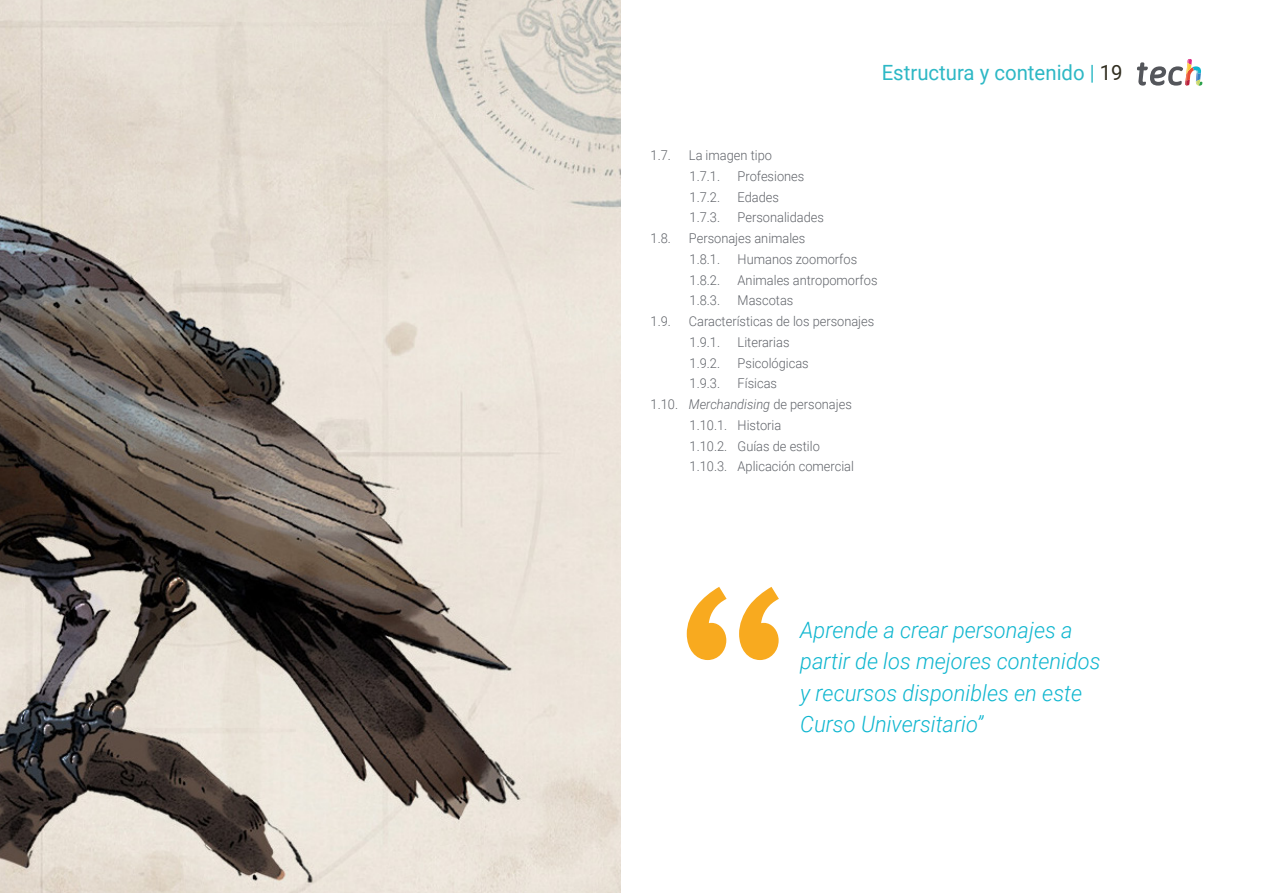
<style>
.page{position:relative;width:1263px;height:893px;background:#fff}
.page>*{position:absolute;margin:0;border:0;box-sizing:border-box;transform-origin:0 0}
.t1{font:italic 300 22.5px/31.5px "Roboto";color:#0fb6cf}
.t2{font:21px "Roboto";color:#2db8c5}
.t3{font:300 13.5px/20.7px "Roboto";color:#61646a;scale:.95 1}
.s1{color:#312e20}
.s2{font-style:italic}
</style>
<div class="page">
<svg style="left:1137px;top:59px;width:65px;height:27px"></svg>
<img style="left:0;top:0;width:621px;height:893px">
<svg style="left:687px;top:587px;width:92px;height:73px"></svg>
<p class="t3" style="left:651px;top:144px;width:23px">1.7.</p>
<p class="t3" style="left:689px;top:144px;width:89px">La imagen tipo<br>1.7.1.</p>
<p class="t3" style="left:738px;top:165px;width:72px">Profesiones</p>
<p class="t3" style="left:690px;top:186px;width:34px">1.7.2.</p>
<p class="t3" style="left:738px;top:186px;width:45px">Edades</p>
<p class="t3" style="left:690px;top:207px;width:34px">1.7.3.</p>
<p class="t3" style="left:738px;top:207px;width:92px">Personalidades</p>
<p class="t3" style="left:651px;top:227px;width:23px">1.8.</p>
<p class="t3" style="left:689px;top:227px;width:124px">Personajes animales<br>1.8.1.</p>
<p class="t3" style="left:738px;top:248px;width:127px">Humanos zoomorfos</p>
<h2 class="t2" style="left:882px;top:57px;width:242px">Estructura y contenido | <span class="s1">19</span></h2>
<p class="t3" style="left:690px;top:269px;width:34px">1.8.2.</p>
<p class="t3" style="left:738px;top:269px;width:149px">Animales antropomorfos</p>
<p class="t3" style="left:690px;top:290px;width:34px">1.8.3.</p>
<p class="t3" style="left:738px;top:290px;width:60px">Mascotas</p>
<p class="t3" style="left:651px;top:310px;width:23px">1.9.</p>
<p class="t3" style="left:689px;top:310px;width:197px">Características de los personajes<br>1.9.1.</p>
<p class="t3" style="left:738px;top:331px;width:56px">Literarias</p>
<p class="t3" style="left:690px;top:352px;width:34px">1.9.2.</p>
<p class="t3" style="left:738px;top:352px;width:76px">Psicológicas</p>
<p class="t3" style="left:690px;top:373px;width:34px">1.9.3.</p>
<p class="t3" style="left:738px;top:373px;width:43px">Físicas</p>
<p class="t3" style="left:651px;top:393px;width:213px">1.10. <span class="s2">Merchandising</span> de personajes</p>
<p class="t3" style="left:690px;top:414px;width:98px">1.10.1. Historia</p>
<p class="t3" style="left:690px;top:435px;width:139px">1.10.2. Guías de estilo</p>
<p class="t3" style="left:690px;top:456px;width:175px">1.10.3. Aplicación comercial</p>
<h1 class="t1" style="left:800px;top:613px;width:302px">Aprende a crear personajes a partir de los mejores contenidos y recursos disponibles en este<br>Curso Universitario”</h1>
</div>
